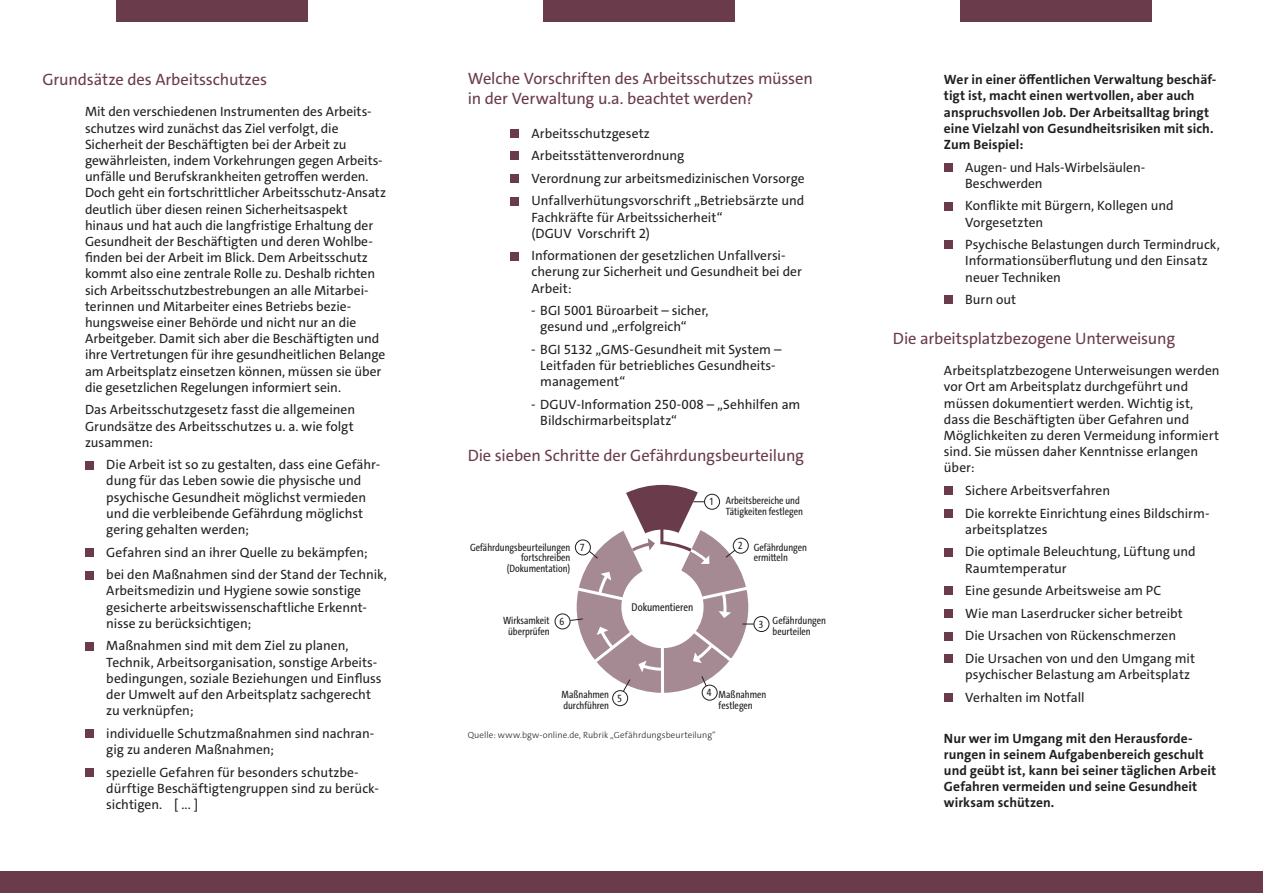
<style>
.page{position:relative;width:1263px;height:893px;background:#fff}
.page>*{position:absolute;margin:0;border:0;box-sizing:border-box;transform-origin:0 0}
.t1{font:16.5px/19.8px "The Sans C4 s";letter-spacing:-.01em;color:#6a3c4b}
.t2{font:13.5px/16.2px "The Sans C4 s";letter-spacing:-.005em;color:#231f20}
.t3{font:700 13.5px/16.2px "The Sans C4 s";letter-spacing:.005em;color:#231f20}
.t4{font:11.4px "The Sans Cd LF5";color:#231f20}
.t5{font:10.65px/10.6px "The Sans Cd LF5";color:#231f20}
.t6{font:300 9px "The Sans C4 s";letter-spacing:.005em;color:#231f20}
</style>
<div class="page">
<div style="left:85px;top:461px;width:9px;height:8px;background:#6a3c4b"></div>
<div style="left:85px;top:548px;width:9px;height:9px;background:#6a3c4b"></div>
<div style="left:85px;top:571px;width:9px;height:8px;background:#6a3c4b"></div>
<div style="left:85px;top:642px;width:9px;height:8px;background:#6a3c4b"></div>
<div style="left:85px;top:729px;width:9px;height:9px;background:#6a3c4b"></div>
<div style="left:85px;top:768px;width:9px;height:9px;background:#6a3c4b"></div>
<div style="left:510px;top:129px;width:9px;height:9px;background:#6a3c4b"></div>
<div style="left:510px;top:152px;width:9px;height:8px;background:#6a3c4b"></div>
<div style="left:510px;top:174px;width:9px;height:9px;background:#6a3c4b"></div>
<div style="left:510px;top:197px;width:9px;height:8px;background:#6a3c4b"></div>
<div style="left:510px;top:252px;width:9px;height:8px;background:#6a3c4b"></div>
<div style="left:961px;top:0;width:191px;height:21px;background:#6a3c4b"></div>
<div style="left:543px;top:0;width:192px;height:21px;background:#6a3c4b"></div>
<div style="left:117px;top:0;width:191px;height:21px;background:#6a3c4b"></div>
<div style="left:0;top:872px;width:1263px;height:21px;background:#6a3c4b"></div>
<div style="left:944px;top:163px;width:8px;height:9px;background:#6a3c4b"></div>
<div style="left:944px;top:202px;width:8px;height:8px;background:#6a3c4b"></div>
<div style="left:944px;top:241px;width:8px;height:8px;background:#6a3c4b"></div>
<div style="left:944px;top:296px;width:8px;height:8px;background:#6a3c4b"></div>
<div style="left:944px;top:486px;width:8px;height:9px;background:#6a3c4b"></div>
<div style="left:944px;top:509px;width:8px;height:9px;background:#6a3c4b"></div>
<div style="left:944px;top:548px;width:8px;height:8px;background:#6a3c4b"></div>
<div style="left:944px;top:587px;width:8px;height:8px;background:#6a3c4b"></div>
<div style="left:944px;top:609px;width:8px;height:9px;background:#6a3c4b"></div>
<div style="left:944px;top:632px;width:8px;height:8px;background:#6a3c4b"></div>
<div style="left:944px;top:654px;width:8px;height:9px;background:#6a3c4b"></div>
<div style="left:944px;top:693px;width:8px;height:9px;background:#6a3c4b"></div>
<div style="left:702px;top:685px;width:15px;height:15px;border:1px solid #231f20;border-radius:50%"></div>
<div style="left:612px;top:690px;width:16px;height:16px;border:1px solid #231f20;border-radius:50%"></div>
<div style="left:754px;top:616px;width:15px;height:16px;border:1px solid #231f20;border-radius:50%"></div>
<div style="left:555px;top:614px;width:15px;height:15px;border:1px solid #231f20;border-radius:50%"></div>
<svg style="left:569px;top:485px;width:185px;height:208px"></svg>
<p class="t1" style="left:42px;top:70px;width:226px">Grundsätze des Arbeitsschutzes</p>
<p class="t1" style="left:468px;top:69px;width:347px">Welche Vorschriften des Arbeitsschutzes müssen in der Verwaltung u.a. beachtet werden?</p>
<p class="t2" style="left:531px;top:122px;width:275px;line-height:22.6px">Arbeitsschutzgesetz Arbeitsstättenverordnung<br>Verordnung zur arbeitsmedizinischen Vorsorge Unfallverhütungsvorschrift „Betriebsärzte und</p>
<p class="t2" style="left:531px;top:209px;width:192px">Fachkräfte für Arbeitssicherheit“ (DGUV Vorschrift 2)</p>
<p class="t2" style="left:531px;top:248px;width:272px">Informationen der gesetzlichen Unfallversi&shy;cherung zur Sicherheit und Gesundheit bei der<br>Arbeit:</p>
<p class="t2" style="left:540px;top:303px;width:170px;text-indent:-9px">- BGI 5001 Büroarbeit – sicher, gesund und „erfolgreich“</p>
<p class="t2" style="left:540px;top:341px;width:243px;text-indent:-9px">- BGI 5132 „GMS-Gesundheit mit System –<br>Leitfaden für betriebliches Gesundheits&shy;management“</p>
<p class="t2" style="left:540px;top:396px;width:262px;text-indent:-9px">- DGUV-Information 250-008 – „Sehhilfen am<br>Bildschirmarbeitsplatz“</p>
<p class="t1" style="left:468px;top:446px;width:338px">Die sieben Schritte der Gefährdungsbeurteilung</p>
<p class="t2" style="left:85px;top:104px;width:303px">Mit den verschiedenen Instrumenten des Arbeits&shy;schutzes wird zunächst das Ziel verfolgt, die Sicherheit der Beschäftigten bei der Arbeit zu gewährleisten, indem Vorkehrungen gegen Arbeits&shy;unfälle und Berufskrankheiten getroffen werden.<br>Doch geht ein fortschrittlicher Arbeitsschutz-Ansatz deutlich über diesen reinen Sicherheitsaspekt hinaus und hat auch die langfristige Erhaltung der Gesundheit der Beschäftigten und deren Wohlbe&shy;finden bei der Arbeit im Blick. Dem Arbeitsschutz kommt also eine zentrale Rolle zu. Deshalb richten sich Arbeitsschutzbestrebungen an alle Mitarbei&shy;terinnen und Mitarbeiter eines Betriebs bezie&shy;hungsweise einer Behörde und nicht nur an die Arbeitgeber. Damit sich aber die Beschäftigten und ihre Vertretungen für ihre gesundheitlichen Belange am Arbeitsplatz einsetzen können, müssen sie über die gesetzlichen Regelungen informiert sein.</p>
<p class="t2" style="left:85px;top:402px;width:272px;text-align:justify">Das Arbeitsschutzgesetz fasst die allgemeinen Grundsätze des Arbeitsschutzes u. a. wie folgt zusammen:</p>
<p class="t2" style="left:106px;top:457px;width:275px">Die Arbeit ist so zu gestalten, dass eine Gefähr&shy;dung für das Leben sowie die physische und psychische Gesundheit möglichst vermieden und die verbleibende Gefährdung möglichst gering gehalten werden;</p>
<p class="t2" style="left:106px;top:541px;width:282px;line-height:22.6px">Gefahren sind an ihrer Quelle zu bekämpfen; bei den Maßnahmen sind der Stand der Technik,</p>
<p class="t2" style="left:106px;top:583px;width:262px">Arbeitsmedizin und Hygiene sowie sonstige gesicherte arbeitswissenschaftliche Erkennt&shy;nisse zu berücksichtigen;</p>
<p class="t2" style="left:106px;top:638px;width:277px">Maßnahmen sind mit dem Ziel zu planen, Technik, Arbeitsorganisation, sonstige Arbeits&shy;bedingungen, soziale Beziehungen und Einfluss der Umwelt auf den Arbeitsplatz sachgerecht zu verknüpfen;</p>
<p class="t2" style="left:106px;top:725px;width:270px">individuelle Schutzmaßnahmen sind nachran&shy;gig zu anderen Maßnahmen;</p>
<p class="t2" style="left:106px;top:764px;width:274px">spezielle Gefahren für besonders schutzbe&shy;dürftige Beschäftigtengruppen sind zu berück&shy;sichtigen. [ ... ]</p>
<p class="t5" style="left:726px;top:496px;width:79px">Arbeitsbereiche und<br>Tätigkeiten festlegen</p>
<p class="t5" style="left:710px;top:497px;width:5px">1</p>
<p class="t5" style="left:738px;top:541px;width:6px">2</p>
<p class="t5" style="left:470px;top:542px;width:102px;text-align:right">Gefährdungsbeurteilungen fortschreiben (Dokumentation)</p>
<p class="t5" style="left:754px;top:542px;width:55px">Gefährdungen ermitteln</p>
<p class="t5" style="left:580px;top:543px;width:6px">7</p>
<p class="t4" style="left:632px;top:602px;width:63px">Dokumentieren</p>
<p class="t5" style="left:773px;top:616px;width:55px">Gefährdungen beurteilen</p>
<p class="t5" style="left:503px;top:616px;width:48px;text-align:center">Wirksamkeit überprüfen</p>
<p class="t5" style="left:560px;top:617px;width:6px">6</p>
<p class="t5" style="left:759px;top:619px;width:6px">3</p>
<p class="t5" style="left:707px;top:688px;width:6px">4</p>
<p class="t5" style="left:561px;top:690px;width:49px">Maßnahmen durchführen</p>
<p class="t5" style="left:719px;top:690px;width:49px">Maßnahmen festlegen</p>
<p class="t5" style="left:617px;top:694px;width:6px">5</p>
<p class="t6" style="left:468px;top:729px;width:250px">Quelle: www.bgw-online.de, Rubrik „Gefährdungsbeurteilung“</p>
<p class="t3" style="left:944px;top:72px;width:274px">Wer in einer öffentlichen Verwaltung beschäf&shy;tigt ist, macht einen wertvollen, aber auch anspruchsvollen Job. Der Arbeitsalltag bringt eine Vielzahl von Gesundheitsrisiken mit sich.<br>Zum Beispiel:</p>
<p class="t2" style="left:965px;top:159px;width:181px">Augen- und Hals-Wirbelsäulen-<br>Beschwerden</p>
<p class="t2" style="left:965px;top:198px;width:210px">Konflikte mit Bürgern, Kollegen und<br>Vorgesetzten</p>
<p class="t2" style="left:965px;top:237px;width:256px">Psychische Belastungen durch Termindruck,<br>Informationsüberflutung und den Einsatz neuer Techniken</p>
<p class="t2" style="left:965px;top:292px;width:53px">Burn out</p>
<p class="t1" style="left:893px;top:328px;width:284px">Die arbeitsplatzbezogene Unterweisung</p>
<p class="t2" style="left:944px;top:363px;width:277px">Arbeitsplatzbezogene Unterweisungen werden vor Ort am Arbeitsplatz durchgeführt und müssen dokumentiert werden. Wichtig ist, dass die Beschäftigten über Gefahren und Möglichkeiten zu deren Vermeidung informiert sind. Sie müssen daher Kenntnisse erlangen über:</p>
<p class="t2" style="left:965px;top:479px;width:246px;line-height:22.6px">Sichere Arbeitsverfahren<br>Die korrekte Einrichtung eines Bildschirm-</p>
<p class="t2" style="left:965px;top:518px;width:232px;line-height:22.6px">arbeitsplatzes<br>Die optimale Beleuchtung, Lüftung und</p>
<p class="t2" style="left:965px;top:557px;width:231px;line-height:22.6px">Raumtemperatur<br>Eine gesunde Arbeitsweise am PC<br>Wie man Laserdrucker sicher betreibt<br>Die Ursachen von Rückenschmerzen<br>Die Ursachen von und den Umgang mit</p>
<p class="t2" style="left:965px;top:663px;width:226px;line-height:22.6px">psychischer Belastung am Arbeitsplatz<br>Verhalten im Notfall</p>
<p class="t3" style="left:944px;top:730px;width:274px">Nur wer im Umgang mit den Herausforde&shy;rungen in seinem Aufgabenbereich geschult und geübt ist, kann bei seiner täglichen Arbeit Gefahren vermeiden und seine Gesundheit wirksam schützen.</p>
</div>
